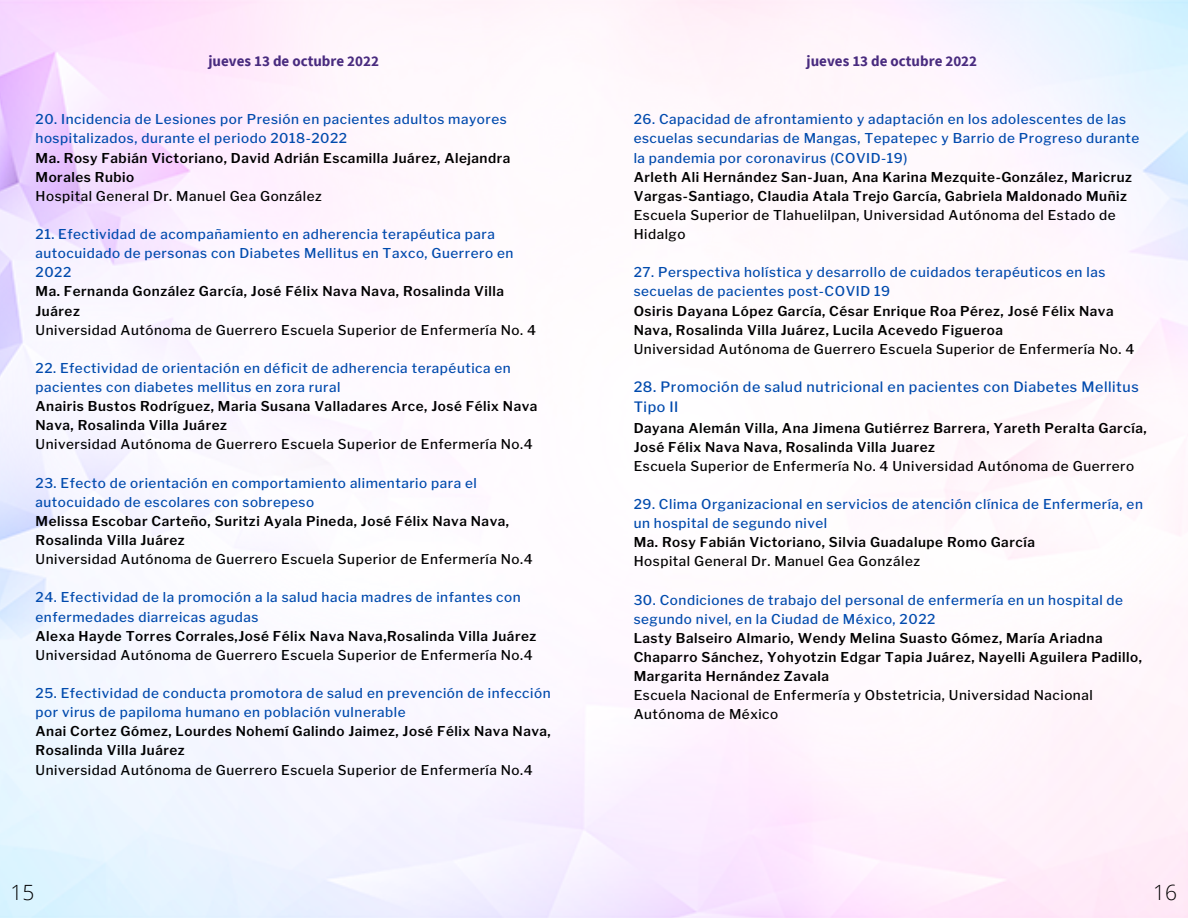
<style>
.page{position:relative;width:1188px;height:918px;background:#fff}
.page>*{position:absolute;margin:0;border:0;box-sizing:border-box;transform-origin:0 0}
.t1{font:300 21px "Open Sans";color:#000}
.t2{font:700 15px "Source Sans Pro";color:#492b7f}
.t3{font:500 14.25px/20.2px "Libre Franklin";letter-spacing:.04em;color:#004aad}
.t4{font:500 13.5px/19.2px "Libre Franklin";letter-spacing:.04em;color:#004aad}
.t5{font:600 13.5px/19.2px "Libre Franklin";letter-spacing:.04em;color:#000}
.t6{font:500 13.5px/19.2px "Libre Franklin";letter-spacing:.04em;color:#000}
</style>
<div class="page">
<p class="t2" style="left:208px;top:51px;width:172px">jueves 13 de octubre 2022</p>
<p class="t2" style="left:807px;top:51px;width:172px">jueves 13 de octubre 2022</p>
<p class="t4" style="left:36px;top:110px;width:473px">20. Incidencia de Lesiones por Presión en pacientes adultos mayores hospitalizados, durante el periodo 2018-2022</p>
<p class="t5" style="left:36px;top:148px;width:476px">Ma. Rosy Fabián Victoriano, David Adrián Escamilla Juárez, Alejandra<br>Morales Rubio</p>
<p class="t6" style="left:36px;top:186px;width:288px">Hospital General Dr. Manuel Gea González</p>
<p class="t4" style="left:36px;top:225px;width:479px">21. Efectividad de acompañamiento en adherencia terapéutica para autocuidado de personas con Diabetes Mellitus en Taxco, Guerrero en<br>2022</p>
<p class="t5" style="left:36px;top:282px;width:470px">Ma. Fernanda González García, José Félix Nava Nava, Rosalinda Villa<br>Juárez</p>
<p class="t6" style="left:36px;top:320px;width:502px">Universidad Autónoma de Guerrero Escuela Superior de Enfermería No. 4</p>
<p class="t4" style="left:36px;top:358px;width:477px">22. Efectividad de orientación en déficit de adherencia terapéutica en pacientes con diabetes mellitus en zora rural</p>
<p class="t5" style="left:36px;top:397px;width:503px">Anairis Bustos Rodríguez, Maria Susana Valladares Arce, José Félix Nava<br>Nava, Rosalinda Villa Juárez</p>
<p class="t6" style="left:36px;top:435px;width:499px">Universidad Autónoma de Guerrero Escuela Superior de Enfermería No.4</p>
<p class="t4" style="left:36px;top:473px;width:443px">23. Efecto de orientación en comportamiento alimentario para el autocuidado de escolares con sobrepeso</p>
<p class="t5" style="left:36px;top:511px;width:475px">Melissa Escobar Carteño, Suritzi Ayala Pineda, José Félix Nava Nava,<br>Rosalinda Villa Juárez</p>
<p class="t6" style="left:36px;top:550px;width:499px">Universidad Autónoma de Guerrero Escuela Superior de Enfermería No.4</p>
<p class="t4" style="left:36px;top:588px;width:487px">24. Efectividad de la promoción a la salud hacia madres de infantes con enfermedades diarreicas agudas</p>
<p class="t5" style="left:36px;top:626px;width:502px">Alexa Hayde Torres Corrales,José Félix Nava Nava,Rosalinda Villa Juárez</p>
<p class="t6" style="left:36px;top:645px;width:499px">Universidad Autónoma de Guerrero Escuela Superior de Enfermería No.4</p>
<p class="t4" style="left:36px;top:684px;width:517px">25. Efectividad de conducta promotora de salud en prevención de infección por virus de papiloma humano en población vulnerable</p>
<p class="t5" style="left:36px;top:722px;width:517px">Anai Cortez Gómez, Lourdes Nohemí Galindo Jaimez, José Félix Nava Nava,<br>Rosalinda Villa Juárez</p>
<p class="t6" style="left:36px;top:760px;width:499px">Universidad Autónoma de Guerrero Escuela Superior de Enfermería No.4</p>
<p class="t4" style="left:634px;top:110px;width:507px">26. Capacidad de afrontamiento y adaptación en los adolescentes de las escuelas secundarias de Mangas, Tepatepec y Barrio de Progreso durante la pandemia por coronavirus (COVID-19)</p>
<p class="t5" style="left:634px;top:167px;width:500px">Arleth Ali Hernández San-Juan, Ana Karina Mezquite-González, Maricruz<br>Vargas-Santiago, Claudia Atala Trejo García, Gabriela Maldonado Muñiz</p>
<p class="t6" style="left:634px;top:205px;width:483px">Escuela Superior de Tlahuelilpan, Universidad Autónoma del Estado de<br>Hidalgo</p>
<p class="t4" style="left:634px;top:263px;width:473px">27. Perspectiva holística y desarrollo de cuidados terapéuticos en las secuelas de pacientes post-COVID 19</p>
<p class="t5" style="left:634px;top:301px;width:481px">Osiris Dayana López García, César Enrique Roa Pérez, José Félix Nava<br>Nava, Rosalinda Villa Juárez, Lucila Acevedo Figueroa</p>
<p class="t6" style="left:634px;top:339px;width:502px">Universidad Autónoma de Guerrero Escuela Superior de Enfermería No. 4</p>
<p class="t3" style="left:634px;top:377px;width:507px">28. Promoción de salud nutricional en pacientes con Diabetes Mellitus<br>Tipo II</p>
<p class="t5" style="left:634px;top:418px;width:514px">Dayana Alemán Villa, Ana Jimena Gutiérrez Barrera, Yareth Peralta García,<br>José Félix Nava Nava, Rosalinda Villa Juarez</p>
<p class="t6" style="left:634px;top:456px;width:502px">Escuela Superior de Enfermería No. 4 Universidad Autónoma de Guerrero</p>
<p class="t4" style="left:634px;top:495px;width:511px">29. Clima Organizacional en servicios de atención clínica de Enfermería, en un hospital de segundo nivel</p>
<p class="t5" style="left:634px;top:533px;width:403px">Ma. Rosy Fabián Victoriano, Silvia Guadalupe Romo García</p>
<p class="t6" style="left:634px;top:552px;width:288px">Hospital General Dr. Manuel Gea González</p>
<p class="t4" style="left:634px;top:590px;width:491px">30. Condiciones de trabajo del personal de enfermería en un hospital de segundo nivel, en la Ciudad de México, 2022</p>
<p class="t5" style="left:634px;top:629px;width:510px">Lasty Balseiro Almario, Wendy Melina Suasto Gómez, María Ariadna<br>Chaparro Sánchez, Yohyotzin Edgar Tapia Juárez, Nayelli Aguilera Padillo,<br>Margarita Hernández Zavala</p>
<p class="t6" style="left:634px;top:686px;width:461px">Escuela Nacional de Enfermería y Obstetricia, Universidad Nacional<br>Autónoma de México</p>
<h1 class="t1" style="left:11px;top:877px;width:25px">15</h1>
<h1 class="t1" style="left:1153px;top:877px;width:25px">16</h1>
</div>
